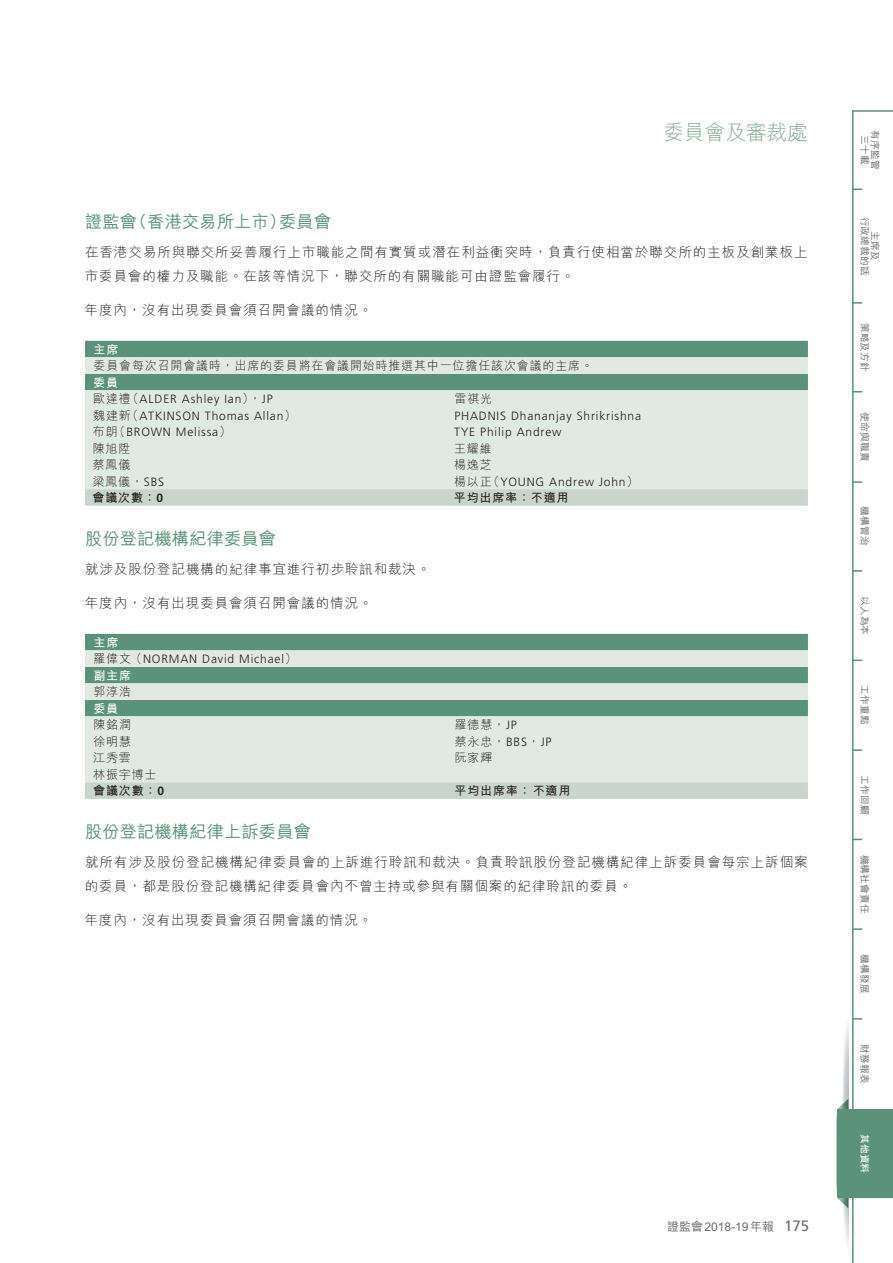
<style>
.page{position:relative;width:893px;height:1263px;background:#fff}
.page>*{position:absolute;margin:0;border:0;box-sizing:border-box;transform-origin:0 0}
.t1{font:300 21px "M Hei HK";letter-spacing:-.02em;color:#89ab9b}
.t2{font:500 17.25px "M Hei HK";letter-spacing:.01em;color:#5b927c}
.t3{font:300 13.5px/24px "M Hei HK";letter-spacing:.07em;color:#231f20}
.t4{font:300 12px/16.5px "Frutiger LT Std";letter-spacing:.07em;color:#231f20}
.t5{font:300 12px/16.5px "M Hei HK";letter-spacing:.07em;color:#231f20}
.t6{font:500 12px "M Hei HK";color:#6c6d70}
.t7{font:700 12px "M Hei HK";letter-spacing:.07em;color:#fff}
.t8{font:700 12px "M Hei HK";letter-spacing:.07em;color:#231f20}
.t9{font:500 9.75px/10.5px "M Hei HK";letter-spacing:.01em;color:#6c6d70;text-align:center}
.t10{font:700 9.75px "M Hei HK";color:#fff}
.s1{font-family:"M Hei HK"}
.s2{font-family:"M Hei HK";font-weight:700}
.s3{font-weight:700}
.s4{font-family:"Frutiger LT Std";font-weight:700}
.s5{font-family:"Frutiger LT Std"}
.s6{font-family:"Frutiger LT Std";font-weight:400;font-size:15px}
</style>
<div class="page">
<svg style="left:852px;top:110px;width:41px;height:1153px"></svg>
<svg style="left:853px;top:302px;width:9px;height:2px"></svg>
<svg style="left:853px;top:481px;width:9px;height:2px"></svg>
<svg style="left:853px;top:570px;width:9px;height:2px"></svg>
<svg style="left:853px;top:749px;width:9px;height:2px"></svg>
<svg style="left:853px;top:928px;width:9px;height:2px"></svg>
<svg style="left:836px;top:1099px;width:57px;height:109px;background:#75a391"></svg>
<img style="left:840px;top:1198px;width:8px;height:45px">
<img style="left:840px;top:1025px;width:8px;height:84px">
<div style="left:85px;top:341px;width:723px;height:16px;background:#5b927c"></div>
<svg style="left:85px;top:357px;width:723px;height:132px;background:#d0ded7"></svg>
<svg style="left:85px;top:489px;width:723px;height:17px;background:#c9d5ce"></svg>
<div style="left:85px;top:634px;width:723px;height:16px;background:#5b927c"></div>
<svg style="left:85px;top:650px;width:723px;height:132px;background:#c0d3ca"></svg>
<div style="left:85px;top:782px;width:723px;height:17px;background:#c8d4cd"></div>
<h1 class="t1" style="left:663px;top:117px;width:146px">委員會及審裁處</h1>
<h3 class="t2" style="left:85px;top:209px;width:248px">證監會（香港交易所上市）委員會</h3>
<p class="t3" style="left:85px;top:239px;width:724px">在香港交易所與聯交所妥善履行上市職能之間有實質或潛在利益衝突時，負責行使相當於聯交所的主板及創業板上市委員會的權力及職能。在該等情況下，聯交所的有關職能可由證監會履行。</p>
<p class="t3" style="left:85px;top:298px;width:289px">年度內，沒有出現委員會須召開會議的情況。</p>
<h4 class="t7" style="left:94px;top:340px;width:26px">主席</h4>
<p class="t5" style="left:94px;top:357px;width:501px">委員會每次召開會議時，出席的委員將在會議開始時推選其中一位擔任該次會議的主席。</p>
<h4 class="t7" style="left:93px;top:373px;width:26px">委員</h4>
<p class="t4" style="left:93px;top:391px;width:205px"><span class="s1">歐達禮（</span>ALDER Ashley Ian<span class="s1">），</span>JP<br><span class="s1">魏建新（</span>ATKINSON Thomas Allan<span class="s1">）布朗（</span>BROWN Melissa<span class="s1">）<br>陳旭陞<br>蔡鳳儀<br>梁鳳儀，</span>SBS<br><span class="s2">會議次數：</span><span class="s3">0</span></p>
<p class="t4" style="left:454px;top:391px;width:189px"><span class="s1">雷祺光<br></span>PHADNIS Dhananjay Shrikrishna<br>TYE Philip Andrew<br><span class="s1">王耀維<br>楊逸芝<br>楊以正（</span>YOUNG Andrew John<span class="s1">）</span><span class="s2">平均出席率：不適用</span></p>
<h3 class="t2" style="left:85px;top:526px;width:193px">股份登記機構紀律委員會</h3>
<p class="t3" style="left:85px;top:556px;width:347px">就涉及股份登記機構的紀律事宜進行初步聆訊和裁決。</p>
<p class="t3" style="left:85px;top:591px;width:289px">年度內，沒有出現委員會須召開會議的情況。</p>
<h4 class="t7" style="left:94px;top:634px;width:26px">主席</h4>
<p class="t4" style="left:94px;top:651px;width:205px"><span class="s1">羅偉文（</span> NORMAN David Michael<span class="s1">）</span></p>
<h4 class="t7" style="left:93px;top:667px;width:39px">副主席</h4>
<p class="t5" style="left:93px;top:683px;width:39px">郭淳浩</p>
<h4 class="t7" style="left:93px;top:699px;width:26px">委員</h4>
<p class="t5" style="left:93px;top:716px;width:72px">陳銘潤<br>徐明慧<br>江秀雲<br>林振宇博士<span class="s3">會議次數：</span><span class="s4">0</span></p>
<p class="t5" style="left:455px;top:716px;width:98px">羅德慧，<span class="s5">JP<br></span>蔡永忠，<span class="s5">BBS</span>，<span class="s5">JP</span>阮家輝</p>
<p class="t8" style="left:455px;top:782px;width:117px">平均出席率：不適用</p>
<h3 class="t2" style="left:85px;top:819px;width:227px">股份登記機構紀律上訴委員會</h3>
<p class="t3" style="left:85px;top:849px;width:724px">就所有涉及股份登記機構紀律委員會的上訴進行聆訊和裁決。負責聆訊股份登記機構紀律上訴委員會每宗上訴個案的委員，都是股份登記機構紀律委員會內不曾主持或參與有關個案的紀律聆訊的委員。</p>
<p class="t3" style="left:85px;top:908px;width:289px">年度內，沒有出現委員會須召開會議的情況。</p>
<p class="t6" style="left:667px;top:1218px;width:144px">證監會 2018-19年報 <span class="s6">175</span></p>
<p class="t9" style="left:881px;top:130px;width:41px;rotate:90deg">有序監管三十載</p>
<p class="t9" style="left:881px;top:217px;width:61px;rotate:90deg">主席及<br>行政總裁的話</p>
<p class="t9" style="left:871px;top:323px;width:51px;rotate:90deg">策略及方針</p>
<p class="t9" style="left:871px;top:412px;width:51px;rotate:90deg">使命與職責</p>
<p class="t9" style="left:871px;top:506px;width:41px;rotate:90deg">機構管治</p>
<p class="t9" style="left:871px;top:596px;width:41px;rotate:90deg">以人為本</p>
<p class="t9" style="left:871px;top:685px;width:41px;rotate:90deg">工作重點</p>
<p class="t9" style="left:871px;top:775px;width:41px;rotate:90deg">工作回顧</p>
<p class="t9" style="left:871px;top:855px;width:61px;rotate:90deg">機構社會責任</p>
<p class="t9" style="left:871px;top:954px;width:41px;rotate:90deg">機構發展</p>
<p class="t9" style="left:871px;top:1044px;width:41px;rotate:90deg">財務報表</p>
<p class="t10" style="left:872px;top:1134px;width:41px;rotate:90deg">其他資料</p>
</div>
